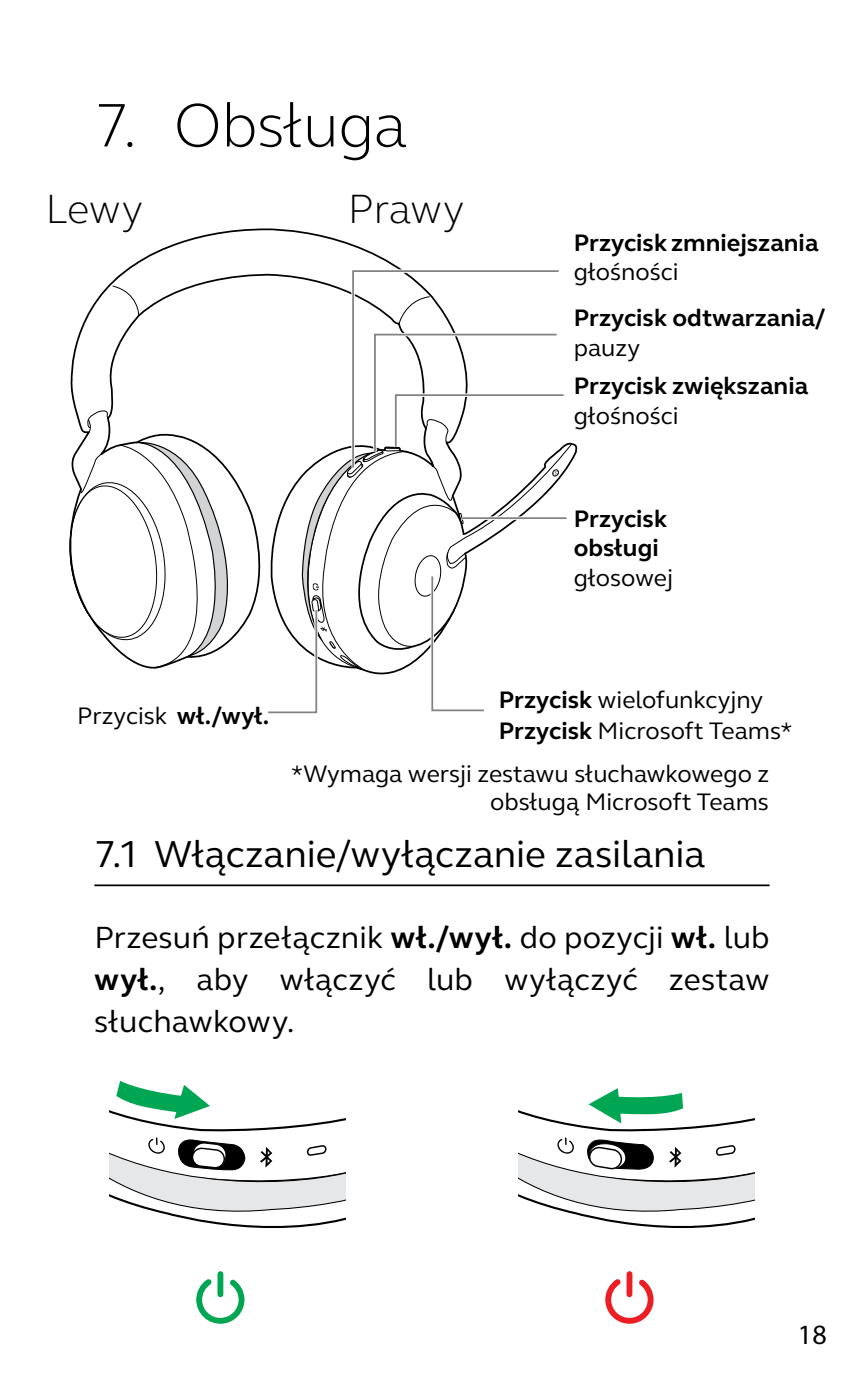
<style>
.page{position:relative;width:864px;height:1389px;background:#fff}
.page>*{position:absolute;margin:0;border:0;box-sizing:border-box;transform-origin:0 0}
.t1{font:300 63px "GN Elliot";letter-spacing:-.01em;color:#000}
.t2{font:300 42px "GN Elliot";letter-spacing:-.01em;color:#000}
.t3{font:38.5px "GN Elliot";color:#000}
.t4{font:31.5px/42px "GN Elliot";letter-spacing:.005em;color:#000;text-align:justify}
.t5{font:28px "Myriad Pro";color:#000}
.t6{font:24.5px/28px "GN Elliot";color:#000;text-align:right}
.t7{font:700 24.5px/29.4px "GN Elliot";color:#000}
.s1{font-weight:700}
</style>
<div class="page">
<hr style="left:94px;top:884px;width:675px;height:2px;background:#000">
<svg style="left:199px;top:1274px;width:46px;height:50px"></svg>
<div style="left:217px;top:1274px;width:6px;height:20px;background:#00a651"></div>
<svg style="left:607px;top:1274px;width:47px;height:50px"></svg>
<div style="left:626px;top:1274px;width:6px;height:20px;background:#ed1d24"></div>
<svg style="left:518px;top:1088px;width:236px;height:140px"></svg>
<svg style="left:109px;top:1081px;width:236px;height:147px"></svg>
<svg style="left:70px;top:228px;width:330px;height:404px"></svg>
<svg style="left:111px;top:285px;width:29px;height:32px"></svg>
<svg style="left:69px;top:408px;width:170px;height:261px"></svg>
<svg style="left:264px;top:268px;width:308px;height:446px"></svg>
<hr style="left:462px;top:516px;width:104px;height:4px;background:#fff">
<hr style="left:462px;top:517px;width:104px;height:2px;background:#808285">
<h1 class="t1" style="left:94px;top:83px;width:314px">7. Obsługa</h1>
<h2 class="t2" style="left:45px;top:181px;width:99px">Lewy</h2>
<h2 class="t2" style="left:348px;top:181px;width:118px">Prawy</h2>
<p class="t7" style="left:573px;top:228px;width:246px">Przycisk zmniejszania</p>
<p class="t6" style="left:573px;top:258px;width:106px">głośności</p>
<p class="t7" style="left:573px;top:303px;width:252px">Przycisk odtwarzania/</p>
<p class="t6" style="left:573px;top:333px;width:68px">pauzy</p>
<p class="t7" style="left:573px;top:371px;width:236px">Przycisk zwiększania</p>
<p class="t6" style="left:573px;top:401px;width:106px">głośności</p>
<p class="t7" style="left:573px;top:503px;width:95px">Przycisk obsługi</p>
<p class="t6" style="left:573px;top:563px;width:101px">głosowej</p>
<p class="t6" style="left:77px;top:701px;width:194px">Przycisk <span class="s1">wł./wył.</span></p>
<p class="t6" style="left:498px;top:683px;width:295px;line-height:31.5px;text-align:left"><span class="s1">Przycisk</span> wielofunkcyjny<br><span class="s1">Przycisk</span> Microsoft Teams*</p>
<p class="t6" style="left:291px;top:759px;width:479px">*Wymaga wersji zestawu słuchawkowego z obsługą Microsoft Teams</p>
<h3 class="t3" style="left:94px;top:828px;width:612px">7.1 Włączanie/wyłączanie zasilania</h3>
<p class="t4" style="left:94px;top:916px;width:676px">Przesuń przełącznik <span class="s1">wł./wył.</span> do pozycji <span class="s1">wł.</span> lub <span class="s1">wył.</span>, aby włączyć lub wyłączyć zestaw słuchawkowy.</p>
<p class="t5" style="left:797px;top:1317px;width:30px">18</p>
</div>
